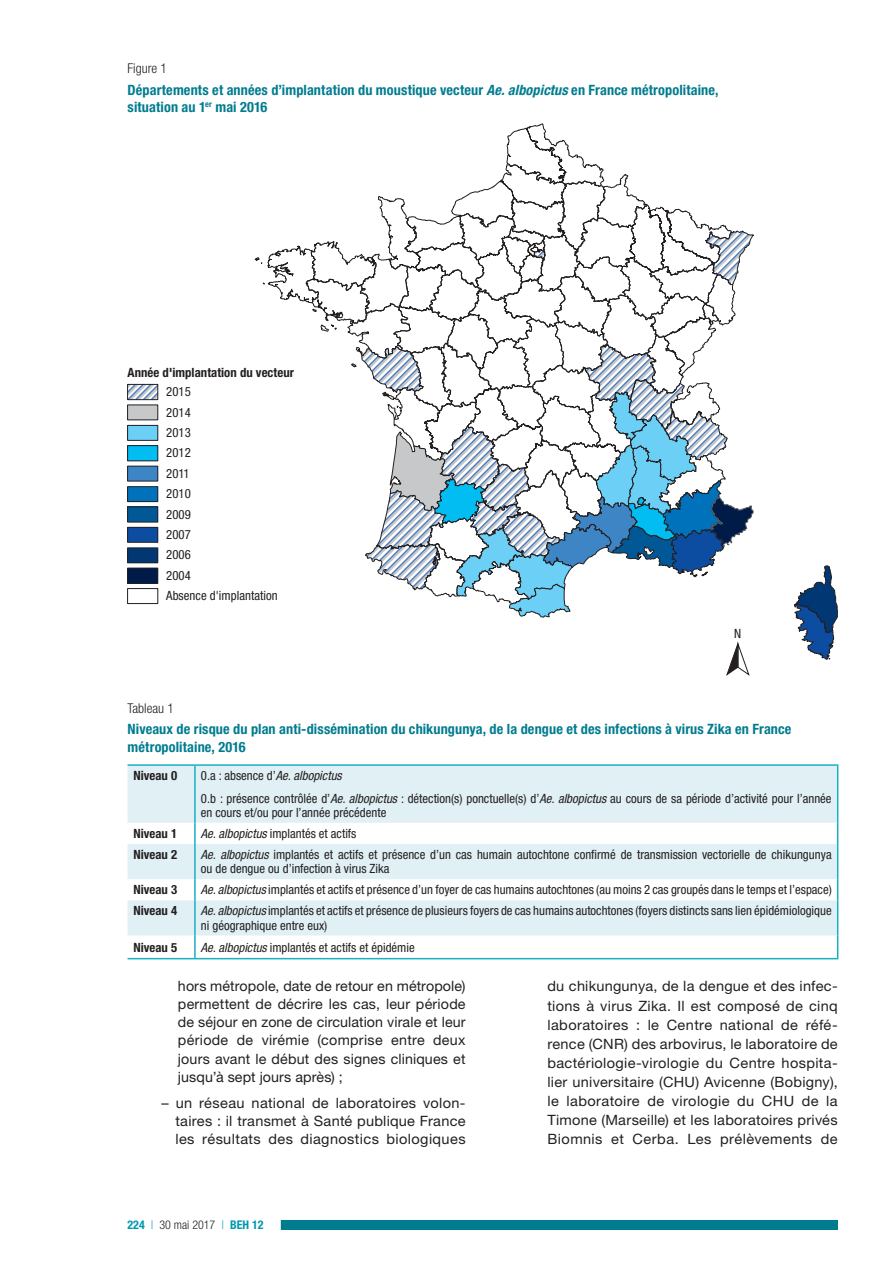
<style>
.page{position:relative;width:893px;height:1263px;background:#fff}
.page>*{position:absolute;margin:0;border:0;box-sizing:border-box;transform-origin:0 0}
.t1{font:14.25px/19px "Helvetica Neue LT Std";letter-spacing:.02em;color:#231f20;text-align:justify}
.t2{font:700 condensed 14.25px/17.1px "Helvetica Neue LT Std";letter-spacing:.01em;color:#007c8f}
.t3{font:300 condensed 13.5px "Helvetica Neue LT Std";color:#231f20}
.t4{font:condensed 12.75px/20.4px "Helvetica Neue LT Std";color:#231f20}
.t5{font:700 condensed 12.75px "Helvetica Neue LT Std";color:#231f20}
.t6{font:300 condensed 12px "Helvetica Neue LT Std";color:#231f20}
.s1{font-style:italic}
.s2{font-weight:700;color:#0098af}
.s3{color:#0098af}
</style>
<div class="page">
<div style="left:242px;top:1221px;width:596px;height:9px;background:#007c8f"></div>
<div style="left:110px;top:1219px;width:171px;height:12px;background:#fff"></div>
<svg style="left:794px;top:565px;width:44px;height:95px"></svg>
<svg style="left:501px;top:164px;width:128px;height:16px"></svg>
<svg style="left:130px;top:386px;width:26px;height:12px"></svg>
<div style="left:128px;top:384px;width:30px;height:16px;border:1px solid #231f20"></div>
<div style="left:128px;top:405px;width:30px;height:15px;background:#c7c8ca"></div>
<div style="left:128px;top:425px;width:30px;height:15px;background:#6bcff6"></div>
<div style="left:128px;top:425px;width:30px;height:16px;border:1px solid #231f20"></div>
<svg style="left:254px;top:180px;width:500px;height:438px"></svg>
<div style="left:128px;top:446px;width:30px;height:15px;background:#01bdf2"></div>
<div style="left:128px;top:445px;width:30px;height:16px;border:1px solid #231f20"></div>
<div style="left:128px;top:466px;width:30px;height:15px;background:#3e85c5"></div>
<div style="left:128px;top:487px;width:30px;height:15px;background:#0072bc"></div>
<div style="left:128px;top:486px;width:30px;height:16px;border:1px solid #231f20"></div>
<div style="left:128px;top:507px;width:30px;height:15px;background:#005996"></div>
<div style="left:128px;top:506px;width:30px;height:16px;border:1px solid #231f20"></div>
<div style="left:128px;top:527px;width:30px;height:15px;background:#0d4da1"></div>
<div style="left:128px;top:527px;width:30px;height:16px;border:1px solid #231f20"></div>
<div style="left:128px;top:548px;width:30px;height:15px;background:#013874"></div>
<div style="left:128px;top:547px;width:30px;height:16px;border:1px solid #231f20"></div>
<div style="left:128px;top:568px;width:30px;height:15px;background:#001b48"></div>
<div style="left:128px;top:568px;width:30px;height:16px;border:1px solid #231f20"></div>
<div style="left:128px;top:588px;width:30px;height:16px;border:1px solid #231f20"></div>
<svg style="left:726px;top:641px;width:24px;height:35px"></svg>
<svg style="left:128px;top:766px;width:709px;height:169px;fill:#e0f0f4"></svg>
<hr style="left:194px;top:766px;width:2px;height:57px;background:#1aafc4">
<hr style="left:837px;top:766px;width:1px;height:57px;background:#1aafc4">
<hr style="left:194px;top:823px;width:2px;height:21px;background:#1aafc4">
<svg style="left:837px;top:823px;width:1px;height:21px"></svg>
<hr style="left:194px;top:844px;width:2px;height:35px;background:#1aafc4">
<hr style="left:837px;top:844px;width:1px;height:35px;background:#1aafc4">
<hr style="left:194px;top:879px;width:2px;height:21px;background:#1aafc4">
<svg style="left:837px;top:879px;width:1px;height:21px"></svg>
<hr style="left:194px;top:900px;width:2px;height:35px;background:#1aafc4">
<hr style="left:837px;top:900px;width:1px;height:35px;background:#1aafc4">
<hr style="left:128px;top:958px;width:67px;height:1px;background:#1aafc4">
<hr style="left:194px;top:935px;width:2px;height:23px;background:#1aafc4">
<svg style="left:837px;top:935px;width:1px;height:23px"></svg>
<hr style="left:195px;top:958px;width:643px;height:1px;background:#1aafc4">
<hr style="left:128px;top:764px;width:67px;height:2px;background:#1aafc4">
<hr style="left:195px;top:764px;width:643px;height:2px;background:#1aafc4">
<p class="t3" style="left:128px;top:61px;width:41px">Figure 1</p>
<p class="t2" style="left:128px;top:81px;width:592px">Départements et années d’implantation du moustique vecteur <span class="s1">Ae. albopictus</span> en France métropolitaine, situation au 1<sup>er</sup> mai 2016</p>
<p class="t5" style="left:128px;top:364px;width:168px">Année d'implantation du vecteur</p>
<p class="t4" style="left:166px;top:381px;width:26px;text-align:justify">2015<br>2014<br>2013<br>2012<br>2011<br>2010<br>2009<br>2007<br>2006<br>2004</p>
<p class="t4" style="left:166px;top:586px;width:113px">Absence d'implantation</p>
<p class="t4" style="left:734px;top:623px;width:9px">N</p>
<p class="t3" style="left:128px;top:701px;width:48px">Tableau 1</p>
<p class="t2" style="left:128px;top:721px;width:665px">Niveaux de risque du plan anti-dissémination du chikungunya, de la dengue et des infections à virus Zika en France métropolitaine, 2016</p>
<p class="t5" style="left:134px;top:768px;width:45px">Niveau 0</p>
<p class="t4" style="left:201px;top:764px;width:632px;line-height:22.5px">0.a : absence d’<span class="s1">Ae. albopictus<br></span>0.b : présence contrôlée d’<span class="s1">Ae. albopictus</span> : détection(s) ponctuelle(s) d’<span class="s1">Ae. albopictus</span> au cours de sa période d’activité pour l’année</p>
<p class="t4" style="left:201px;top:802px;width:187px">en cours et/ou pour l’année précédente</p>
<p class="t5" style="left:134px;top:825px;width:45px">Niveau 1</p>
<p class="t4" style="left:201px;top:823px;width:157px"><span class="s1">Ae. albopictus</span> implantés et actifs</p>
<p class="t5" style="left:134px;top:847px;width:45px">Niveau 2</p>
<p class="t4" style="left:201px;top:847px;width:632px;line-height:14.1px"><span class="s1">Ae. albopictus</span> implantés et actifs et présence d’un cas humain autochtone confirmé de transmission vectorielle de chikungunya ou de dengue ou d’infection à virus Zika</p>
<p class="t5" style="left:134px;top:882px;width:45px">Niveau 3</p>
<p class="t4" style="left:201px;top:879px;width:632px"><span class="s1">Ae. albopictus</span> implantés et actifs et présence d’un foyer de cas humains autochtones (au moins 2 cas groupés dans le temps et l’espace)</p>
<p class="t5" style="left:134px;top:903px;width:45px">Niveau 4</p>
<p class="t4" style="left:201px;top:904px;width:632px;line-height:14.1px"><span class="s1">Ae. albopictus</span> implantés et actifs et présence de plusieurs foyers de cas humains autochtones (foyers distincts sans lien épidémiologique ni géographique entre eux)</p>
<p class="t5" style="left:134px;top:939px;width:45px">Niveau 5</p>
<p class="t4" style="left:201px;top:937px;width:215px"><span class="s1">Ae. albopictus</span> implantés et actifs et épidémie</p>
<p class="t1" style="left:178px;top:977px;width:289px;line-height:18px">hors métropole, date de retour en métropole) permettent de décrire les cas, leur période de séjour en zone de circulation virale et leur période de virémie (comprise entre deux jours avant le début des signes cliniques et jusqu’à sept jours après) ;</p>
<p class="t1" style="left:175px;top:1093px;width:292px;line-height:18px;text-indent:-14px">– un réseau national de laboratoires volon&shy;taires : il transmet à Santé publique France les résultats des diagnostics biologiques</p>
<p class="t6" style="left:128px;top:1218px;width:137px"><span class="s2">224</span> <span class="s3">|</span> 30 mai 2017 <span class="s3">|</span> <span class="s2">BEH 12</span></p>
<p class="t1" style="left:547px;top:977px;width:292px">du chikungunya, de la dengue et des infec&shy;tions à virus Zika. Il est composé de cinq laboratoires : le Centre national de réfé&shy;rence (CNR) des arbovirus, le laboratoire de bactériologie-virologie du Centre hospita&shy;lier universitaire (CHU) Avicenne (Bobigny), le laboratoire de virologie du CHU de la Timone (Marseille) et les laboratoires privés Biomnis et Cerba. Les prélèvements de</p>
</div>
